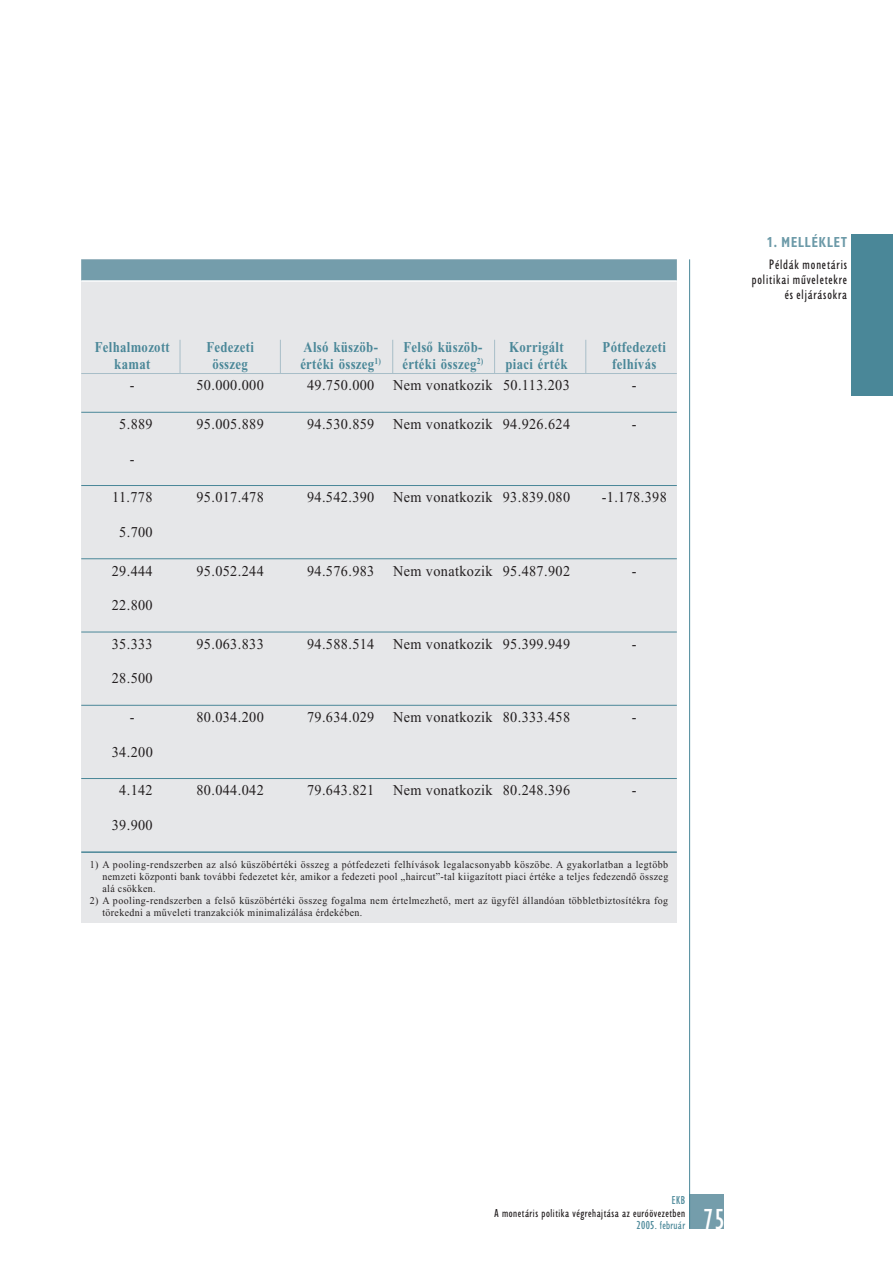
<style>
.page{position:relative;width:893px;height:1263px;background:#fff}
.page>*{position:absolute;margin:0;border:0;box-sizing:border-box;transform-origin:0 0}
.t1{font:condensed 30px "Gill Sans";color:#fff;scale:.95 1}
.t2{font:15px "Times New Roman CE";letter-spacing:.025em;color:#231f20;scale:.95 1}
.t3{font:700 15px "Times New Roman CE";letter-spacing:.025em;color:#4a8798;scale:.85 1}
.t4{font:15px "Chantilly Cd CE Bold";letter-spacing:.07em;color:#6c9aa8;scale:.9 1}
.t5{font:14.25px/15px "Chantilly Cd CE Regular";letter-spacing:.06em;color:#231f20;text-align:right}
.t6{font:12px "Chantilly Cd CE Regular";letter-spacing:.045em;color:#231f20}
.t7{font:12px "Chantilly Cd CE Regular";letter-spacing:.03em;color:#4a8798}
.t8{font:10.5px/12px "Times New Roman CE";letter-spacing:.04em;color:#231f20;text-align:justify;scale:.95 1}
</style>
<div class="page">
<div style="left:851px;top:235px;width:41px;height:161px;background:#4a8798"></div>
<div style="left:689px;top:1195px;width:34px;height:34px;background:#749dab"></div>
<hr style="left:689px;top:259px;width:1px;height:970px;background:#4a8798">
<div style="left:81px;top:259px;width:595px;height:664px;background:#e6e7e9"></div>
<div style="left:81px;top:259px;width:595px;height:22px;background:#749dab"></div>
<hr style="left:81px;top:280px;width:595px;height:2px;background:#fff">
<hr style="left:81px;top:373px;width:595px;height:1px;background:#a8bec8">
<hr style="left:81px;top:412px;width:595px;height:1px;background:#4a8798">
<hr style="left:81px;top:485px;width:595px;height:1px;background:#4a8798">
<hr style="left:81px;top:558px;width:595px;height:1px;background:#4a8798">
<hr style="left:81px;top:632px;width:595px;height:1px;background:#4a8798">
<hr style="left:81px;top:705px;width:595px;height:1px;background:#4a8798">
<hr style="left:81px;top:778px;width:595px;height:1px;background:#4a8798">
<hr style="left:81px;top:851px;width:595px;height:2px;background:#4a8798">
<hr style="left:180px;top:340px;width:1px;height:33px;background:#a8bec8">
<hr style="left:280px;top:340px;width:1px;height:33px;background:#a8bec8">
<hr style="left:392px;top:340px;width:1px;height:33px;background:#a8bec8">
<hr style="left:494px;top:340px;width:1px;height:33px;background:#a8bec8">
<hr style="left:585px;top:340px;width:1px;height:33px;background:#a8bec8">
<h2 class="t3" style="left:95px;top:341px;width:90px">Felhalmozott</h2>
<h2 class="t3" style="left:206px;top:341px;width:57px">Fedezeti</h2>
<h2 class="t3" style="left:303px;top:341px;width:89px">Alsó küszöb-</h2>
<h2 class="t3" style="left:403px;top:341px;width:94px">Felső küszöb-</h2>
<h2 class="t3" style="left:509px;top:341px;width:65px">Korrigált</h2>
<h2 class="t3" style="left:602px;top:341px;width:76px">Pótfedezeti</h2>
<h2 class="t3" style="left:114px;top:358px;width:44px">kamat</h2>
<h2 class="t3" style="left:212px;top:358px;width:43px">összeg</h2>
<h2 class="t3" style="left:300px;top:358px;width:97px">értéki összeg<sup>1)</sup></h2>
<h2 class="t3" style="left:402px;top:358px;width:97px">értéki összeg<sup>2)</sup></h2>
<h2 class="t3" style="left:505px;top:358px;width:74px">piaci érték</h2>
<h2 class="t3" style="left:612px;top:358px;width:53px">felhívás</h2>
<h2 class="t2" style="left:130px;top:380px;width:6px">-</h2>
<h2 class="t2" style="left:196px;top:380px;width:72px">50.000.000</h2>
<h2 class="t2" style="left:307px;top:380px;width:72px">49.750.000</h2>
<h2 class="t2" style="left:393px;top:380px;width:187px">Nem vonatkozik 50.113.203</h2>
<h2 class="t2" style="left:632px;top:380px;width:6px">-</h2>
<h2 class="t2" style="left:119px;top:419px;width:37px">5.889</h2>
<h2 class="t2" style="left:196px;top:419px;width:72px">95.005.889</h2>
<h2 class="t2" style="left:307px;top:419px;width:72px">94.530.859</h2>
<h2 class="t2" style="left:393px;top:419px;width:188px">Nem vonatkozik 94.926.624</h2>
<h2 class="t2" style="left:632px;top:419px;width:6px">-</h2>
<h2 class="t2" style="left:130px;top:453px;width:6px">-</h2>
<h2 class="t2" style="left:112px;top:492px;width:44px">11.778</h2>
<h2 class="t2" style="left:196px;top:492px;width:72px">95.017.478</h2>
<h2 class="t2" style="left:307px;top:492px;width:72px">94.542.390</h2>
<h2 class="t2" style="left:393px;top:492px;width:188px">Nem vonatkozik 93.839.080</h2>
<h2 class="t2" style="left:601px;top:492px;width:70px">-1.178.398</h2>
<h2 class="t2" style="left:119px;top:527px;width:37px">5.700</h2>
<h2 class="t2" style="left:112px;top:565px;width:45px">29.444</h2>
<h2 class="t2" style="left:196px;top:565px;width:72px">95.052.244</h2>
<h2 class="t2" style="left:307px;top:565px;width:72px">94.576.983</h2>
<h2 class="t2" style="left:393px;top:565px;width:188px">Nem vonatkozik 95.487.902</h2>
<h2 class="t2" style="left:632px;top:565px;width:6px">-</h2>
<h2 class="t2" style="left:112px;top:600px;width:45px">22.800</h2>
<h2 class="t2" style="left:112px;top:639px;width:45px">35.333</h2>
<h2 class="t2" style="left:196px;top:639px;width:72px">95.063.833</h2>
<h2 class="t2" style="left:307px;top:639px;width:72px">94.588.514</h2>
<h2 class="t2" style="left:393px;top:639px;width:188px">Nem vonatkozik 95.399.949</h2>
<h2 class="t2" style="left:632px;top:639px;width:6px">-</h2>
<h2 class="t2" style="left:112px;top:673px;width:45px">28.500</h2>
<h2 class="t2" style="left:130px;top:712px;width:6px">-</h2>
<h2 class="t2" style="left:196px;top:712px;width:72px">80.034.200</h2>
<h2 class="t2" style="left:307px;top:712px;width:72px">79.634.029</h2>
<h2 class="t2" style="left:393px;top:712px;width:188px">Nem vonatkozik 80.333.458</h2>
<h2 class="t2" style="left:632px;top:712px;width:6px">-</h2>
<h2 class="t2" style="left:112px;top:746px;width:45px">34.200</h2>
<h2 class="t2" style="left:119px;top:785px;width:37px">4.142</h2>
<h2 class="t2" style="left:196px;top:785px;width:72px">80.044.042</h2>
<h2 class="t2" style="left:307px;top:785px;width:72px">79.643.821</h2>
<h2 class="t2" style="left:393px;top:785px;width:188px">Nem vonatkozik 80.248.396</h2>
<h2 class="t2" style="left:632px;top:785px;width:6px">-</h2>
<h2 class="t2" style="left:112px;top:820px;width:45px">39.900</h2>
<p class="t8" style="left:102px;top:859px;width:597px;text-indent:-13px">1) A pooling-rendszerben az alsó küszöbértéki összeg a pótfedezeti felhívások legalacsonyabb köszöbe. A gyakorlatban a legtöbb nemzeti központi bank további fedezetet kér, amikor a fedezeti pool „haircut”-tal kiigazított piaci értéke a teljes fedezendő összeg alá csökken.</p>
<p class="t8" style="left:102px;top:895px;width:597px;text-indent:-13px">2) A pooling-rendszerben a felső küszöbértéki összeg fogalma nem értelmezhető, mert az ügyfél állandóan többletbiztosítékra fog törekedni a műveleti tranzakciók minimalizálása érdekében.</p>
<h2 class="t4" style="left:766px;top:236px;width:90px">1. MELLÉKLET</h2>
<h3 class="t5" style="left:751px;top:258px;width:97px">Példák monetáris politikai műveletekre és eljárásokra</h3>
<p class="t7" style="left:672px;top:1195px;width:15px">EKB</p>
<p class="t6" style="left:494px;top:1208px;width:192px">A monetáris politika végrehajtása az euróövezetben</p>
<p class="t7" style="left:636px;top:1221px;width:50px">2005. február</p>
<h1 class="t1" style="left:703px;top:1209px;width:24px">75</h1>
</div>
